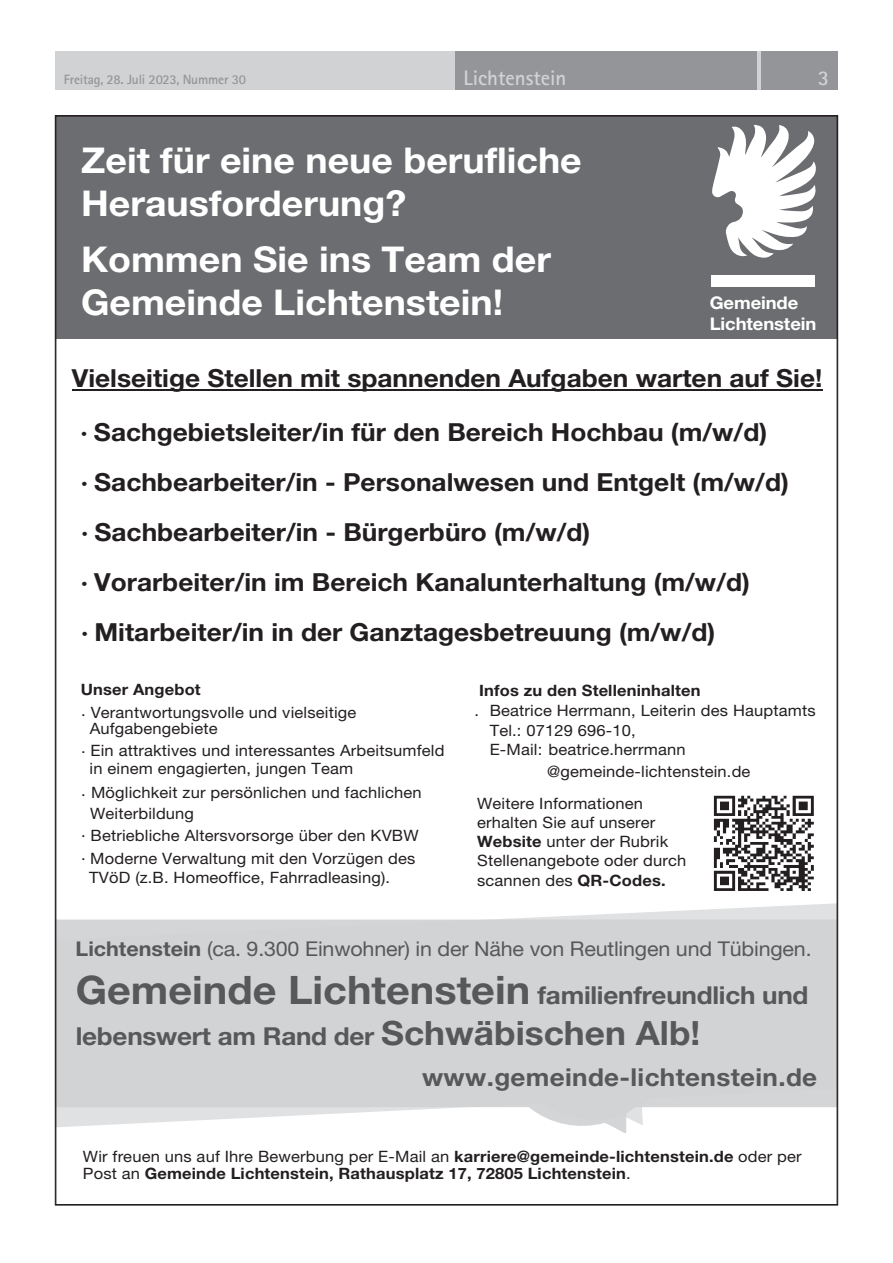
<style>
.page{position:relative;width:893px;height:1263px;background:#fff}
.page>*{position:absolute;margin:0;border:0;box-sizing:border-box;transform-origin:0 0}
.t1{font:700 35.55px/42.8px "Helvetica Neue LT Pro";color:#fff;scale:1.05 1}
.t2{font:700 24.9px/49.9px "Helvetica Neue LT Pro";color:#231f20;scale:1.05 1}
.t3{font:700 24.75px "Helvetica Neue LT Pro";letter-spacing:-.01em;color:#57585a;scale:1.05 1}
.t4{font:700 24.75px "Helvetica Neue LT Pro";letter-spacing:.015em;color:#57585a;scale:1.05 1}
.t5{font:700 21px "Rotis Sans Serif Std";color:#d1d2d4}
.t6{font:20.4px "Helvetica Neue LT Pro";letter-spacing:-.01em;color:#57585a;scale:1.05 1}
.t7{font:700 17.4px/21px "Helvetica Neue LT Pro";letter-spacing:-.005em;color:#fff;scale:1.05 1}
.t8{font:15.6px/19.2px "Helvetica Neue LT Pro";letter-spacing:.01em;color:#231f20;scale:1.05 1}
.t9{font:700 15.6px/17.1px "Helvetica Neue LT Pro";letter-spacing:.01em;color:#231f20;scale:1.05 1}
.t10{font:700 13.5px "Rotis Sans Serif Std";letter-spacing:-.015em;color:#939598}
.s1{font-weight:700}
.s2{font-size:39.3px}
.s3{font-size:33.45px}
.s4{font-weight:400}
</style>
<div class="page">
<div style="left:55px;top:51px;width:783px;height:38px;background:#d1d2d4"></div>
<div style="left:761px;top:51px;width:77px;height:38px;background:#939598"></div>
<div style="left:455px;top:51px;width:302px;height:38px;background:#939598"></div>
<svg style="left:508px;top:903px;width:328px;height:16px"></svg>
<svg style="left:57px;top:919px;width:779px;height:213px;background:#d6d7d8"></svg>
<div style="left:55px;top:116px;width:783px;height:223px;background:#6c6d70"></div>
<div style="left:711px;top:275px;width:104px;height:11px;background:#fff"></div>
<svg style="left:712px;top:125px;width:104px;height:133px"></svg>
<img style="left:713px;top:795px;width:101px;height:96px">
<hr style="left:72px;top:390px;width:750px;height:1px;background:#231f20">
<p class="t10" style="left:64px;top:71px;width:184px">Freitag, 28. Juli 2023, Nummer 30</p>
<h3 class="t5" style="left:463px;top:65px;width:105px">Lichtenstein</h3>
<h3 class="t5" style="left:818px;top:65px;width:13px">3</h3>
<h1 class="t1" style="left:81px;top:138px;width:478px">Zeit für eine neue berufliche<br>Herausforderung?</h1>
<h1 class="t1" style="left:81px;top:237px;width:449px">Kommen Sie ins Team der<br>Gemeinde Lichtenstein!</h1>
<p class="t7" style="left:710px;top:292px;width:103px">Gemeinde<br>Lichtenstein</p>
<h2 class="t2" style="left:72px;top:352px;width:716px">Vielseitige Stellen mit spannenden Aufgaben warten auf Sie!</h2>
<p class="t2" style="left:81px;top:407px;width:676px">· Sachgebietsleiter/in für den Bereich Hochbau (m/w/d)<br>· Sachbearbeiter/in - Personalwesen und Entgelt (m/w/d) · Sachbearbeiter/in - Bürgerbüro (m/w/d)<br>· Vorarbeiter/in im Bereich Kanalunterhaltung (m/w/d)<br>· Mitarbeiter/in in der Ganztagesbetreuung (m/w/d)</p>
<p class="t9" style="left:81px;top:680px;width:116px">Unser Angebot</p>
<p class="t8" style="left:90px;top:704px;width:255px;line-height:15.9px;text-indent:-9px">· Verantwortungsvolle und vielseitige<br>Aufgabengebiete</p>
<p class="t8" style="left:90px;top:740px;width:339px;line-height:18.5px;text-indent:-8px">· Ein attraktives und interessantes Arbeitsumfeld in einem engagierten, jungen Team</p>
<p class="t8" style="left:90px;top:782px;width:317px;line-height:20.7px;text-indent:-9px">· Möglichkeit zur persönlichen und fachlichen<br>Weiterbildung</p>
<p class="t8" style="left:81px;top:824px;width:323px;line-height:22.6px">· Betriebliche Altersvorsorge über den KVBW · Moderne Verwaltung mit den Vorzügen des</p>
<p class="t8" style="left:89px;top:868px;width:288px">TVöD (z.B. Homeoffice, Fahrradleasing).</p>
<p class="t9" style="left:479px;top:682px;width:212px">Infos zu den Stelleninhalten</p>
<p class="t8" style="left:490px;top:700px;width:312px;line-height:19.8px;text-indent:-15px">· Beatrice Herrmann, Leiterin des Hauptamts<br>Tel.: 07129 696-10,<br>E-Mail: beatrice.herrmann</p>
<p class="t8" style="left:547px;top:762px;width:195px">@gemeinde-lichtenstein.de</p>
<p class="t8" style="left:477px;top:793px;width:201px">Weitere Informationen erhalten Sie auf unserer<br><span class="s1">Website</span> unter der Rubrik<br>Stellenangebote oder durch scannen des <span class="s1">QR-Codes.</span></p>
<h3 class="t6" style="left:76px;top:936px;width:702px"><span class="s1">Lichtenstein</span> (ca. 9.300 Einwohner) in der Nähe von Reutlingen und Tübingen.</h3>
<h3 class="t3" style="left:76px;top:980px;width:699px"><span class="s2">Gemeinde Lichtenstein</span> familienfreundlich und</h3>
<h3 class="t3" style="left:76px;top:1021px;width:596px">lebenswert am Rand der <span class="s3">Schwäbischen Alb!</span></h3>
<h3 class="t4" style="left:422px;top:1062px;width:378px">www.gemeinde-lichtenstein.de</h3>
<p class="t9" style="left:83px;top:1147px;width:686px"><span class="s4">Wir freuen uns auf Ihre Bewerbung per E-Mail an</span> karriere@gemeinde-lichtenstein.de <span class="s4">oder per<br>Post an</span> Gemeinde Lichtenstein, Rathausplatz 17, 72805 Lichtenstein<span class="s4">.</span></p>
</div>
